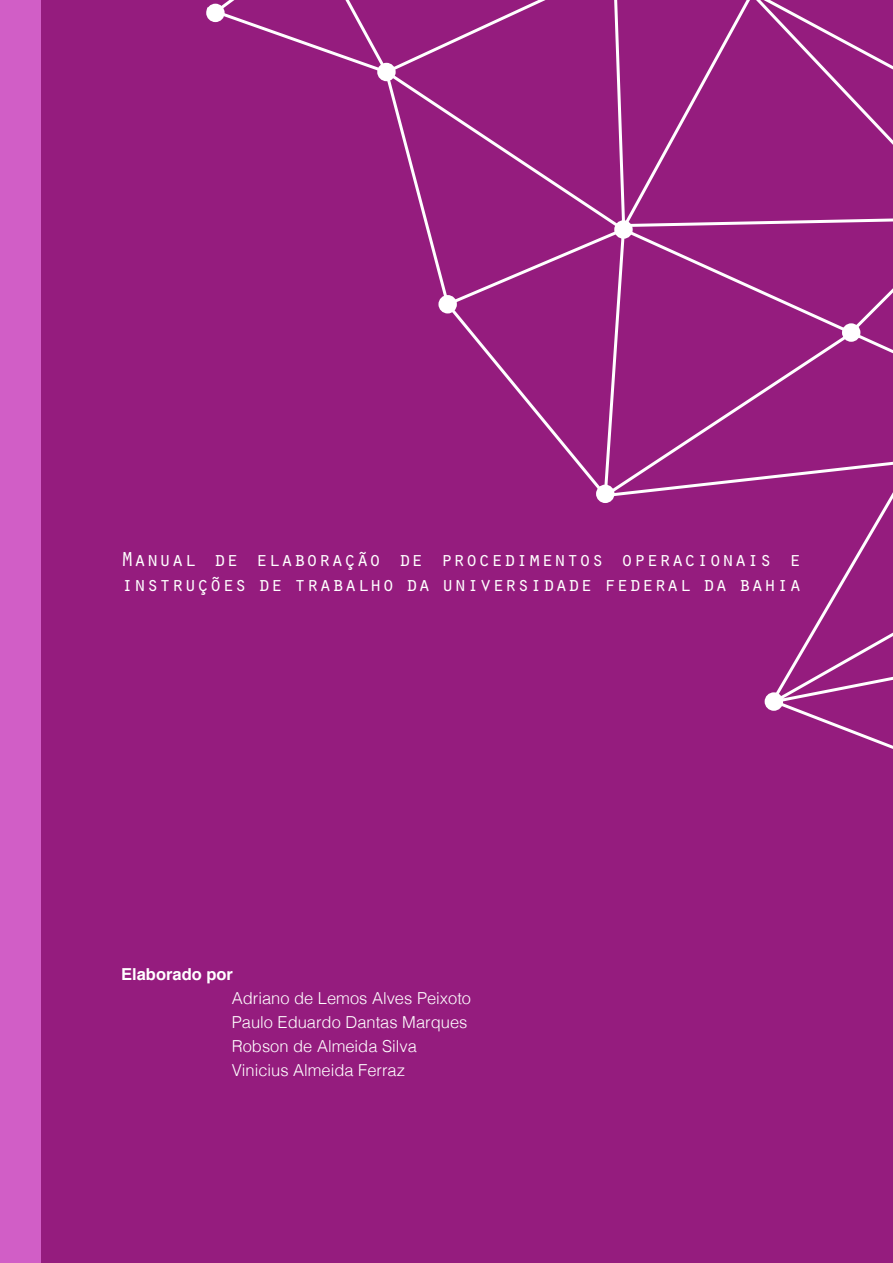
<style>
.page{position:relative;width:893px;height:1263px;background:#951c7e}
.page>*{position:absolute;margin:0;border:0;box-sizing:border-box;transform-origin:0 0}
.t1{font:21px/25.2px "Orator Std";color:#fff}
.t2{font:300 16.5px/24px "Helvetica";color:#fff}
.t3{font:700 16.5px "Helvetica";color:#fff}
</style>
<div class="page">
<div style="left:0;top:0;width:40px;height:1263px;background:#d15ec6"></div>
<div style="left:377px;top:63px;width:19px;height:18px;background:#fff;border-radius:50%"></div>
<div style="left:596px;top:485px;width:18px;height:18px;background:#fff;border-radius:50%"></div>
<svg style="left:614px;top:0;width:6px;height:69px"></svg>
<svg style="left:384px;top:69px;width:372px;height:245px"></svg>
<svg style="left:624px;top:0;width:269px;height:227px"></svg>
<svg style="left:446px;top:229px;width:179px;height:270px"></svg>
<svg style="left:599px;top:288px;width:294px;height:210px"></svg>
<svg style="left:766px;top:458px;width:127px;height:291px"></svg>
<svg style="left:207px;top:0;width:339px;height:73px"></svg>
<p class="t1" style="left:121px;top:545px;width:682px">Manual de elaboração de procedimentos operacionais e instruções de trabalho da universidade federal da bahia</p>
<p class="t3" style="left:121px;top:961px;width:113px">Elaborado por</p>
<p class="t2" style="left:232px;top:985px;width:241px">Adriano de Lemos Alves Peixoto<br>Paulo Eduardo Dantas Marques<br>Robson de Almeida Silva<br>Vinicius Almeida Ferraz</p>
</div>
